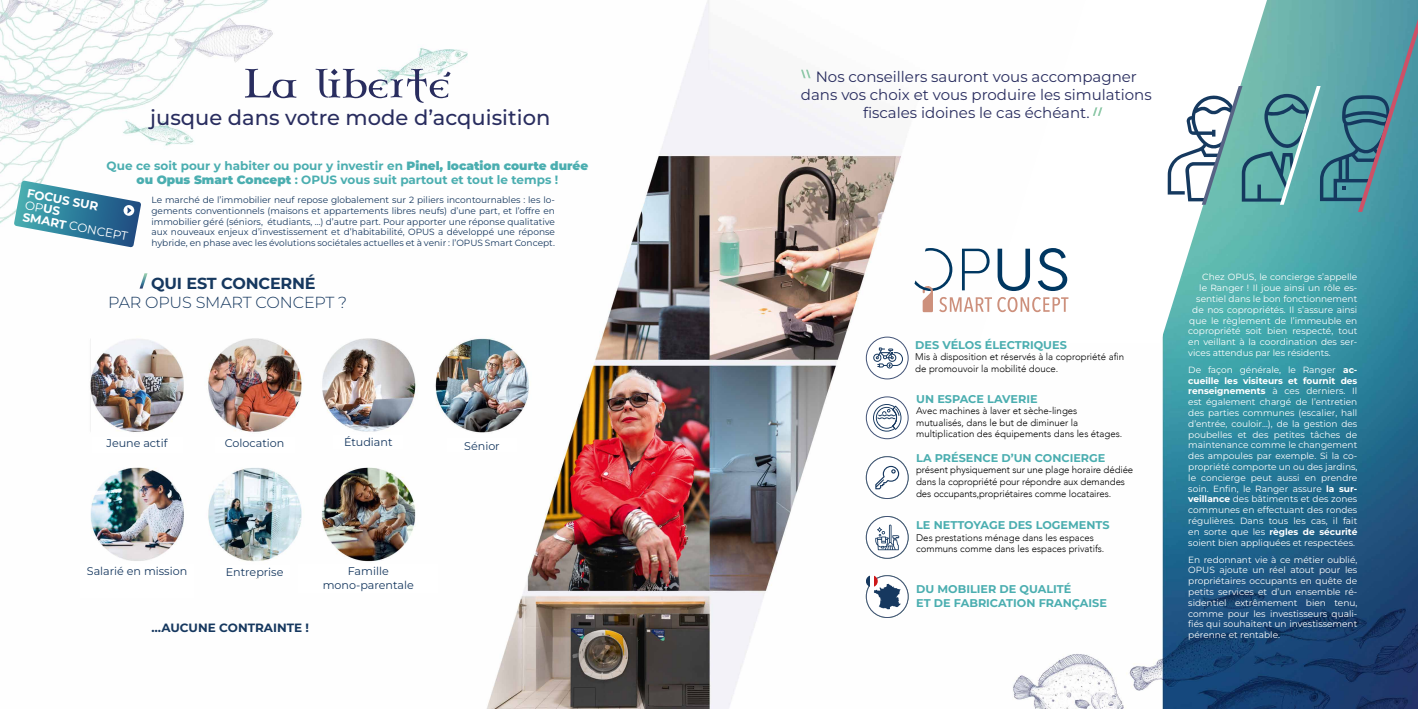
<style>
.page{position:relative;width:1418px;height:709px;background:#fff}
.page>*{position:absolute;margin:0;border:0;box-sizing:border-box;transform-origin:0 0}
.t1{font:500 21px "Montserrat";color:#292d5f}
.t2{font:300 16px "Montserrat";letter-spacing:-.01em;color:#16385f}
.t3{font:700 16px "Montserrat";letter-spacing:-.01em;color:#16385f}
.t4{font:15px/18px "Montserrat";color:#292d5f;text-align:center}
.t5{font:700 12px/14.4px "Montserrat";color:#4baeb0;text-align:center}
.t6{font:700 12px/12.2px "Montserrat";color:#fff}
.t7{font:700 12px "Montserrat";color:#16385f}
.t8{font:700 11.2px/13.5px "Montserrat";color:#4baeb0}
.t9{font:11.1px/13.8px "Montserrat";color:#16385f;text-align:center}
.t10{font:300 9.6px/11.6px "Avenir";color:#000}
.t11{font:9px/10.8px "Montserrat";color:#fff;text-align:justify}
.t12{font:9px/10.8px "Montserrat";color:#16385f;text-align:justify}
.s1{font-weight:100}
.s2{font-weight:400}
.s3{font-weight:700}
</style>
<div class="page">
<img style="left:0;top:0;width:1417px;height:709px">
<div style="left:92px;top:436px;width:90px;height:16px;background:#fff"></div>
<div style="left:298px;top:564px;width:140px;height:29px;background:#fff"></div>
<div style="left:80px;top:564px;width:114px;height:34px;background:#fff"></div>
<div style="left:215px;top:436px;width:79px;height:16px;background:#fff"></div>
<div style="left:220px;top:565px;width:69px;height:12px;background:#fff"></div>
<div style="left:334px;top:435px;width:69px;height:13px;background:#fff"></div>
<div style="left:447px;top:439px;width:69px;height:13px;background:#fff"></div>
<svg style="left:140px;top:273px;width:7px;height:15px"></svg>
<svg style="left:14px;top:181px;width:127px;height:66px"></svg>
<svg style="left:978px;top:0;width:288px;height:343px"></svg>
<div style="left:866px;top:337px;width:42px;height:42px;background:#fff;border-radius:50%"></div>
<div style="left:865px;top:337px;width:43px;height:42px;border:1px solid #425377;border-radius:50%"></div>
<svg style="left:873px;top:347px;width:30px;height:21px"></svg>
<svg style="left:866px;top:397px;width:42px;height:42px"></svg>
<div style="left:865px;top:396px;width:43px;height:43px;border:1px solid #425377;border-radius:50%"></div>
<svg style="left:873px;top:404px;width:28px;height:27px"></svg>
<svg style="left:865px;top:456px;width:43px;height:43px"></svg>
<div style="left:866px;top:456px;width:42px;height:42px;background:#fff;border-radius:50%"></div>
<div style="left:865px;top:456px;width:43px;height:43px;border:1px solid #425377;border-radius:50%"></div>
<svg style="left:875px;top:466px;width:24px;height:23px"></svg>
<svg style="left:865px;top:516px;width:43px;height:42px"></svg>
<svg style="left:866px;top:516px;width:42px;height:42px"></svg>
<div style="left:865px;top:516px;width:43px;height:42px;border:1px solid #425377;border-radius:50%"></div>
<svg style="left:875px;top:524px;width:24px;height:26px"></svg>
<svg style="left:865px;top:575px;width:43px;height:43px"></svg>
<div style="left:866px;top:575px;width:42px;height:42px;background:#fff;border-radius:50%"></div>
<div style="left:865px;top:575px;width:43px;height:43px;border:1px solid #425377;border-radius:50%"></div>
<svg style="left:874px;top:583px;width:26px;height:26px"></svg>
<svg style="left:865px;top:575px;width:4px;height:12px"></svg>
<svg style="left:869px;top:575px;width:4px;height:12px"></svg>
<svg style="left:873px;top:575px;width:4px;height:12px"></svg>
<svg style="left:1167px;top:19px;width:250px;height:193px"></svg>
<svg style="left:914px;top:248px;width:154px;height:64px"></svg>
<svg style="left:1092px;top:107px;width:10px;height:9px"></svg>
<svg style="left:801px;top:70px;width:9px;height:8px"></svg>
<svg style="left:245px;top:69px;width:205px;height:34px"></svg>
<h1 class="t1" style="left:150px;top:103px;width:401px">jusque dans votre mode d’acquisition</h1>
<h3 class="t5" style="left:107px;top:158px;width:483px">Que ce soit pour y habiter ou pour y investir en <span class="s1">Pinel, location courte durée ou Opus Smart Concept</span> : OPUS vous suit partout et tout le temps !</h3>
<h3 class="t6" style="left:28px;top:187px;width:108px;rotate:10deg">FOCUS SUR<br><span class="s2">OP</span>US<br>SMART <span class="s2">CONCEPT</span></h3>
<p class="t12" style="left:151px;top:194px;width:405px">Le marché de l’immobilier neuf repose globalement sur 2 piliers incontournables : les lo&shy;gements conventionnels (maisons et appartements libres neufs) d’une part, et l’offre en immobilier géré (séniors, étudiants, …) d’autre part. Pour apporter une réponse qualitative aux nouveaux enjeux d’investissement et d’habitabilité, OPUS a développé une réponse hybride, en phase avec les évolutions sociétales actuelles et à venir : l’OPUS Smart Concept.</p>
<h2 class="t3" style="left:151px;top:272px;width:166px">QUI EST CONCERNÉ</h2>
<h2 class="t2" style="left:108px;top:291px;width:240px">PAR OPUS SMART CONCEPT ?</h2>
<p class="t9" style="left:106px;top:436px;width:63px">Jeune actif</p>
<p class="t9" style="left:225px;top:436px;width:61px">Colocation</p>
<p class="t9" style="left:344px;top:435px;width:50px">Étudiant</p>
<p class="t9" style="left:464px;top:438px;width:37px">Sénior</p>
<p class="t9" style="left:87px;top:564px;width:102px">Salarié en mission</p>
<p class="t9" style="left:226px;top:564px;width:59px">Entreprise</p>
<h3 class="t7" style="left:151px;top:619px;width:159px">…AUCUNE CONTRAINTE !</h3>
<p class="t9" style="left:323px;top:564px;width:93px">Famille mono-parentale</p>
<h3 class="t4" style="left:801px;top:67px;width:352px">Nos conseillers sauront vous accompagner dans vos choix et vous produire les simulations fiscales idoines le cas échéant.</h3>
<p class="t8" style="left:915px;top:338px;width:153px">DES VÉLOS ÉLECTRIQUES</p>
<p class="t10" style="left:915px;top:351px;width:210px">Mis à disposition et réservés à la copropriété afin de promouvoir la mobilité douce.</p>
<p class="t8" style="left:916px;top:391px;width:123px">UN ESPACE LAVERIE</p>
<p class="t10" style="left:916px;top:405px;width:208px">Avec machines à laver et sèche-linges mutualisés, dans le but de diminuer la multiplication des équipements dans les étages.</p>
<p class="t8" style="left:916px;top:451px;width:191px">LA PRÉSENCE D’UN CONCIERGE</p>
<p class="t10" style="left:916px;top:464px;width:219px">présent physiquement sur une plage horaire dédiée dans la copropriété pour répondre aux demandes des occupants,propriétaires comme locataires.</p>
<p class="t8" style="left:916px;top:518px;width:195px">LE NETTOYAGE DES LOGEMENTS</p>
<p class="t10" style="left:916px;top:531px;width:190px">Des prestations ménage dans les espaces communs comme dans les espaces privatifs.</p>
<p class="t8" style="left:916px;top:582px;width:192px">DU MOBILIER DE QUALITÉ<br>ET DE FABRICATION FRANÇAISE</p>
<p class="t11" style="left:1202px;top:271px;width:156px">Chez OPUS, le concierge s’appelle</p>
<p class="t11" style="left:1199px;top:282px;width:160px">le Ranger ! Il joue ainsi un rôle es-</p>
<p class="t11" style="left:1196px;top:293px;width:163px">sentiel dans le bon fonctionnement</p>
<p class="t11" style="left:1192px;top:304px;width:167px">de nos copropriétés. Il s’assure ainsi</p>
<p class="t11" style="left:1189px;top:315px;width:169px">que le règlement de l’immeuble en</p>
<p class="t11" style="left:1188px;top:325px;width:171px">copropriété soit bien respecté, tout</p>
<p class="t11" style="left:1188px;top:336px;width:171px">en veillant à la coordination des ser-</p>
<p class="t11" style="left:1188px;top:347px;width:144px">vices attendus par les résidents.</p>
<p class="t11" style="left:1188px;top:364px;width:171px">De façon générale, le Ranger <span class="s3">ac&shy;cueille les visiteurs et fournit des renseignements</span> à ces derniers. Il est également chargé de l’entretien des parties communes (escalier, hall d’entrée, couloir…), de la gestion des poubelles et des petites tâches de maintenance comme le changement des ampoules par exemple. Si la co&shy;propriété comporte un ou des jardins, le concierge peut aussi en prendre soin. Enfin, le Ranger assure <span class="s3">la sur&shy;veillance</span> des bâtiments et des zones communes en effectuant des rondes régulières. Dans tous les cas, il fait en sorte que les <span class="s3">règles de sécurité </span>soient bien appliquées et respectées.</p>
<p class="t11" style="left:1188px;top:553px;width:171px">En redonnant vie à ce métier oublié, OPUS ajoute un réel atout pour les propriétaires occupants en quête de petits services et d’un ensemble ré&shy;sidentiel extrêmement bien tenu, comme pour les investisseurs quali&shy;fiés qui souhaitent un investissement pérenne et rentable.</p>
</div>
